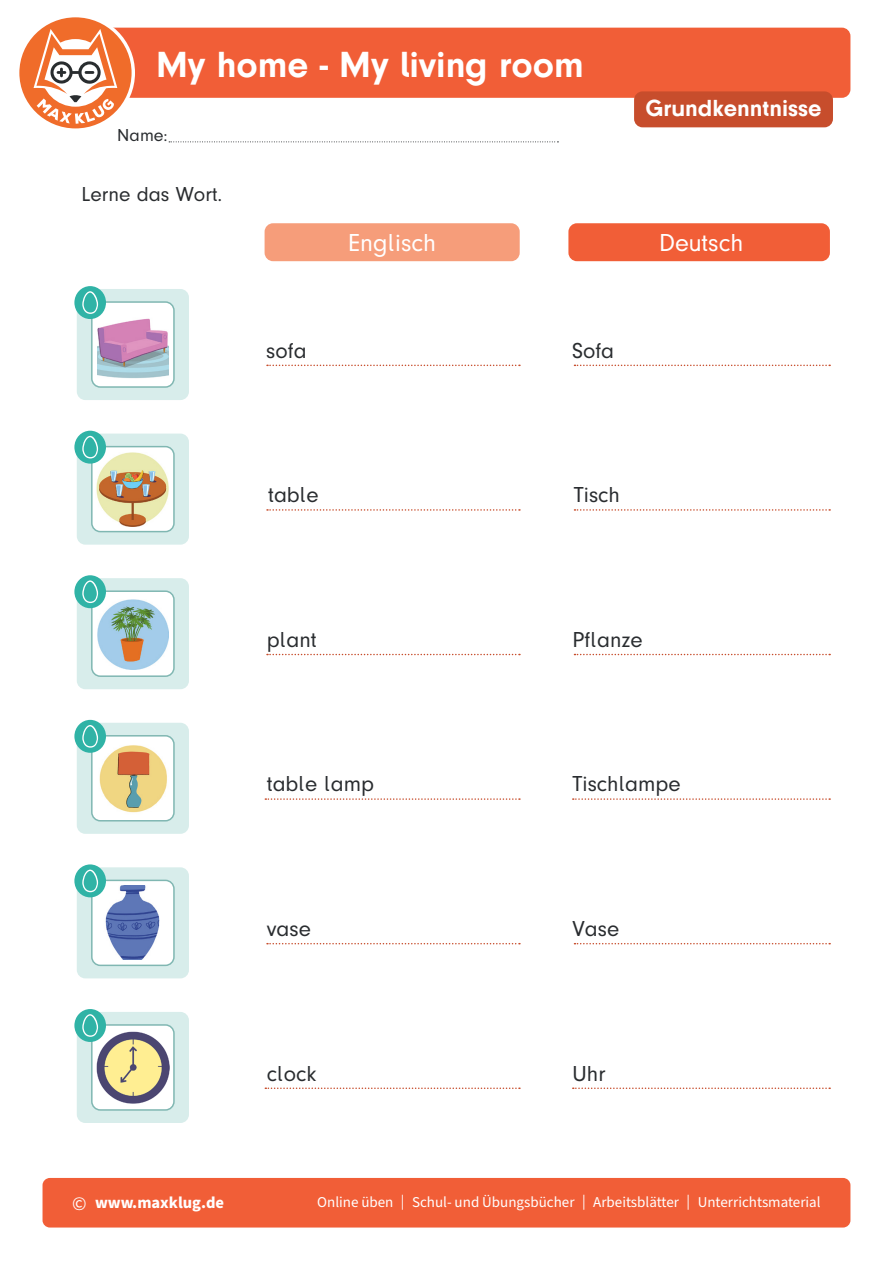
<style>
.page{position:relative;width:893px;height:1263px;background:#fff}
.page>*{position:absolute;margin:0;border:0;box-sizing:border-box;transform-origin:0 0}
.t1{font:700 37.5px "Mk Druckschrift N";color:#fff}
.t2{font:25.5px "Mk Druckschrift N";color:#fff}
.t3{font:700 24px "Mk Druckschrift N";color:#fff}
.t4{font:22.5px "Mk Druckschrift N";color:#292c2f}
.t5{font:21px "Mk Druckschrift N";color:#292c2f}
.t6{font:18px "Mk Druckschrift N";color:#292c2f}
.t7{font:700 16.5px "Source Sans Pro";color:#fff}
.t8{font:15px "Source Sans Pro";color:#fff}
.s1{font-weight:400;font-size:19.5px}
</style>
<div class="page">
<div style="left:75px;top:28px;width:775px;height:70px;background:#f15e37;border-radius:9px"></div>
<svg style="left:169px;top:141px;width:389px;height:1px"></svg>
<svg style="left:19px;top:17px;width:116px;height:112px"></svg>
<div style="left:634px;top:91px;width:199px;height:36px;background:#c74d2c;border-radius:9px"></div>
<div style="left:43px;top:1178px;width:807px;height:49px;background:#f15e37;border-radius:7px"></div>
<svg style="left:267px;top:365px;width:253px;height:1px"></svg>
<svg style="left:574px;top:365px;width:256px;height:1px"></svg>
<svg style="left:265px;top:798px;width:255px;height:2px"></svg>
<svg style="left:573px;top:798px;width:257px;height:2px"></svg>
<svg style="left:267px;top:509px;width:253px;height:2px"></svg>
<svg style="left:574px;top:509px;width:256px;height:2px"></svg>
<svg style="left:267px;top:943px;width:253px;height:1px"></svg>
<svg style="left:574px;top:943px;width:256px;height:1px"></svg>
<svg style="left:267px;top:654px;width:253px;height:1px"></svg>
<svg style="left:574px;top:654px;width:256px;height:1px"></svg>
<svg style="left:265px;top:1087px;width:255px;height:2px"></svg>
<svg style="left:573px;top:1087px;width:257px;height:2px"></svg>
<div style="left:265px;top:223px;width:255px;height:38px;background:#f69d7a;border-radius:9px"></div>
<div style="left:568px;top:223px;width:262px;height:38px;background:#f15e37;border-radius:9px"></div>
<div style="left:77px;top:289px;width:112px;height:111px;background:#d8edeb;border-radius:9px"></div>
<div style="left:77px;top:723px;width:112px;height:111px;background:#d8edeb;border-radius:9px"></div>
<div style="left:77px;top:434px;width:112px;height:111px;background:#d8edeb;border-radius:9px"></div>
<div style="left:77px;top:867px;width:112px;height:111px;background:#d8edeb;border-radius:9px"></div>
<div style="left:77px;top:578px;width:112px;height:111px;background:#d8edeb;border-radius:9px"></div>
<div style="left:77px;top:1012px;width:112px;height:111px;background:#d8edeb;border-radius:9px"></div>
<div style="left:92px;top:302px;width:82px;height:85px;background:#fff;border-radius:9px"></div>
<img style="left:97px;top:309px;width:71px;height:69px">
<div style="left:91px;top:301px;width:84px;height:87px;border:2px solid #80b7b2;border-radius:9px"></div>
<img style="left:92px;top:738px;width:82px;height:83px">
<div style="left:91px;top:735px;width:84px;height:86px;border:2px solid #80b7b2;border-radius:9px"></div>
<div style="left:92px;top:447px;width:82px;height:85px;background:#fff;border-radius:9px"></div>
<img style="left:96px;top:452px;width:73px;height:74px">
<div style="left:91px;top:446px;width:84px;height:86px;border:2px solid #80b7b2;border-radius:9px"></div>
<div style="left:92px;top:880px;width:82px;height:85px;background:#fff;border-radius:9px"></div>
<img style="left:97px;top:886px;width:63px;height:74px">
<div style="left:91px;top:880px;width:84px;height:86px;border:2px solid #80b7b2;border-radius:9px"></div>
<div style="left:92px;top:591px;width:82px;height:85px;background:#fff;border-radius:9px"></div>
<img style="left:98px;top:599px;width:70px;height:71px">
<div style="left:91px;top:590px;width:84px;height:87px;border:2px solid #80b7b2;border-radius:9px"></div>
<div style="left:92px;top:1025px;width:82px;height:85px;background:#fff;border-radius:9px"></div>
<img style="left:97px;top:1031px;width:72px;height:72px">
<div style="left:91px;top:1024px;width:84px;height:87px;border:2px solid #80b7b2;border-radius:9px"></div>
<div style="left:74px;top:431px;width:32px;height:33px;background:#30b3a6;border-radius:50%"></div>
<svg style="left:82px;top:436px;width:16px;height:22px"></svg>
<div style="left:74px;top:286px;width:32px;height:33px;background:#30b3a6;border-radius:50%"></div>
<svg style="left:82px;top:291px;width:16px;height:23px"></svg>
<div style="left:74px;top:575px;width:32px;height:33px;background:#30b3a6;border-radius:50%"></div>
<svg style="left:82px;top:580px;width:16px;height:23px"></svg>
<div style="left:74px;top:720px;width:32px;height:33px;background:#30b3a6;border-radius:50%"></div>
<svg style="left:82px;top:725px;width:16px;height:23px"></svg>
<div style="left:74px;top:864px;width:32px;height:33px;background:#30b3a6;border-radius:50%"></div>
<svg style="left:82px;top:869px;width:16px;height:23px"></svg>
<div style="left:74px;top:1009px;width:32px;height:33px;background:#30b3a6;border-radius:50%"></div>
<svg style="left:82px;top:1014px;width:16px;height:23px"></svg>
<p class="t1" style="left:156px;top:43px;width:429px">My home - My living room</p>
<p class="t6" style="left:117px;top:125px;width:52px">Name:</p>
<p class="t5" style="left:81px;top:183px;width:142px">Lerne das Wort.</p>
<h3 class="t3" style="left:645px;top:95px;width:178px">Grundkenntnisse</h3>
<p class="t2" style="left:348px;top:228px;width:90px">Englisch</p>
<p class="t2" style="left:659px;top:228px;width:86px">Deutsch</p>
<p class="t4" style="left:266px;top:338px;width:42px">sofa</p>
<p class="t4" style="left:572px;top:338px;width:44px">Sofa</p>
<p class="t4" style="left:268px;top:483px;width:52px">table</p>
<p class="t4" style="left:574px;top:483px;width:48px">Tisch</p>
<p class="t4" style="left:267px;top:627px;width:51px">plant</p>
<p class="t4" style="left:573px;top:627px;width:72px">Pflanze</p>
<p class="t4" style="left:267px;top:772px;width:109px">table lamp</p>
<p class="t4" style="left:573px;top:772px;width:110px">Tischlampe</p>
<p class="t4" style="left:267px;top:916px;width:46px">vase</p>
<p class="t4" style="left:573px;top:916px;width:48px">Vase</p>
<p class="t4" style="left:267px;top:1061px;width:51px">clock</p>
<p class="t4" style="left:573px;top:1061px;width:34px">Uhr</p>
<p class="t7" style="left:72px;top:1191px;width:153px"><span class="s1">©</span> www.maxklug.de</p>
<p class="t8" style="left:317px;top:1192px;width:505px">Online üben | Schul- und Übungsbücher | Arbeitsblätter | Unterrichtsmaterial</p>
</div>
